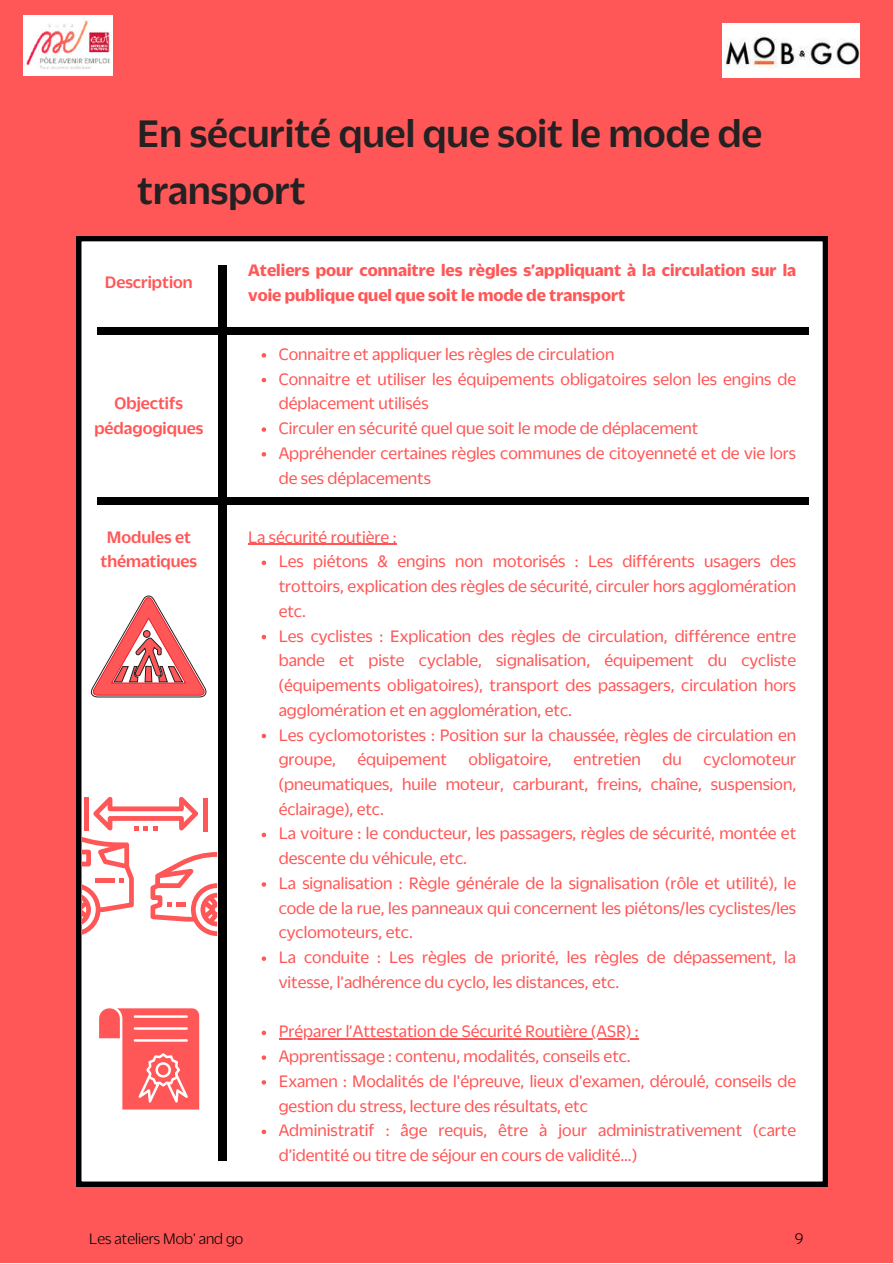
<style>
.page{position:relative;width:893px;height:1264px;background:#fff}
.page>*{position:absolute;margin:0;border:0;box-sizing:border-box;transform-origin:0 0}
.t1{font:500 41.55px/57.3px "Duplicate Sans";color:#252122}
.t2{font:18px/24.8px "Duplicate Sans";color:#ff5757}
.t3{font:700 18px/24.8px "Duplicate Sans";color:#ff5757}
.t4{font:500 18px/24.8px "Duplicate Sans";color:#ff5757;text-align:center}
.t5{font:300 16.5px "Duplicate Sans";color:#000}
</style>
<div class="page">
<div style="left:0;top:0;width:892px;height:1262px;background:#ff5757"></div>
<div style="left:77px;top:237px;width:750px;height:948px;background:#fff"></div>
<div style="left:218px;top:265px;width:9px;height:895px;background:#000"></div>
<div style="left:97px;top:327px;width:711px;height:8px;background:#000"></div>
<div style="left:97px;top:497px;width:711px;height:8px;background:#000"></div>
<div style="left:23px;top:15px;width:90px;height:61px;background:#fff"></div>
<img style="left:26px;top:17px;width:85px;height:52px">
<svg style="left:261px;top:560px;width:5px;height:5px"></svg>
<svg style="left:261px;top:634px;width:5px;height:5px"></svg>
<svg style="left:261px;top:733px;width:5px;height:5px"></svg>
<svg style="left:261px;top:832px;width:5px;height:5px"></svg>
<svg style="left:261px;top:882px;width:5px;height:4px"></svg>
<svg style="left:261px;top:956px;width:5px;height:4px"></svg>
<svg style="left:261px;top:1030px;width:5px;height:5px"></svg>
<hr style="left:279px;top:1038px;width:359px;height:1px;background:#ff5757">
<svg style="left:261px;top:1055px;width:5px;height:4px"></svg>
<svg style="left:261px;top:1080px;width:5px;height:4px"></svg>
<svg style="left:261px;top:1129px;width:5px;height:5px"></svg>
<hr style="left:248px;top:543px;width:148px;height:2px;background:#ff5757">
<svg style="left:90px;top:594px;width:118px;height:103px"></svg>
<svg style="left:81px;top:796px;width:136px;height:140px"></svg>
<div style="left:84px;top:796px;width:5px;height:34px;background:#ff5757"></div>
<div style="left:203px;top:797px;width:5px;height:34px;background:#ff5757"></div>
<svg style="left:99px;top:1008px;width:100px;height:101px"></svg>
<svg style="left:261px;top:353px;width:5px;height:4px"></svg>
<svg style="left:261px;top:378px;width:5px;height:4px"></svg>
<svg style="left:261px;top:427px;width:5px;height:5px"></svg>
<svg style="left:261px;top:452px;width:5px;height:4px"></svg>
<img style="left:722px;top:24px;width:137px;height:54px">
<h1 class="t1" style="left:137px;top:103px;width:626px">En sécurité quel que soit le mode de transport</h1>
<p class="t4" style="left:105px;top:270px;width:89px">Description</p>
<p class="t4" style="left:94px;top:390px;width:110px">Objectifs pédagogiques</p>
<p class="t4" style="left:100px;top:524px;width:98px">Modules et thématiques</p>
<p class="t3" style="left:248px;top:257px;width:549px">Ateliers pour connaitre les règles s’appliquant à la circulation sur la voie publique quel que soit le mode de transport</p>
<p class="t2" style="left:279px;top:341px;width:519px">Connaitre et appliquer les règles de circulation<br>Connaitre et utiliser les équipements obligatoires selon les engins de déplacement utilisés<br>Circuler en sécurité quel que soit le mode de déplacement Appréhender certaines règles communes de citoyenneté et de vie lors de ses déplacements</p>
<p class="t2" style="left:248px;top:524px;width:150px">La sécurité routière :</p>
<p class="t2" style="left:279px;top:548px;width:519px">Les piétons &amp; engins non motorisés : Les différents usagers des trottoirs, explication des règles de sécurité, circuler hors agglomération etc.<br>Les cyclistes : Explication des règles de circulation, différence entre bande et piste cyclable, signalisation, équipement du cycliste (équipements obligatoires), transport des passagers, circulation hors agglomération et en agglomération, etc.<br>Les cyclomotoristes : Position sur la chaussée, règles de circulation en groupe, équipement obligatoire, entretien du cyclomoteur (pneumatiques, huile moteur, carburant, freins, chaîne, suspension, éclairage), etc.<br>La voiture : le conducteur, les passagers, règles de sécurité, montée et descente du véhicule, etc.<br>La signalisation : Règle générale de la signalisation (rôle et utilité), le code de la rue, les panneaux qui concernent les piétons/les cyclistes/les cyclomoteurs, etc.<br>La conduite : Les règles de priorité, les règles de dépassement, la vitesse, l’adhérence du cyclo, les distances, etc.</p>
<p class="t2" style="left:279px;top:1018px;width:519px">Préparer l’Attestation de Sécurité Routière (ASR) :<br>Apprentissage : contenu, modalités, conseils etc.<br>Examen : Modalités de l'épreuve, lieux d'examen, déroulé, conseils de gestion du stress, lecture des résultats, etc<br>Administratif : âge requis, être à jour administrativement (carte d’identité ou titre de séjour en cours de validité…)</p>
<p class="t5" style="left:89px;top:1229px;width:155px">Les ateliers Mob' and go</p>
<p class="t5" style="left:794px;top:1229px;width:10px">9</p>
</div>
